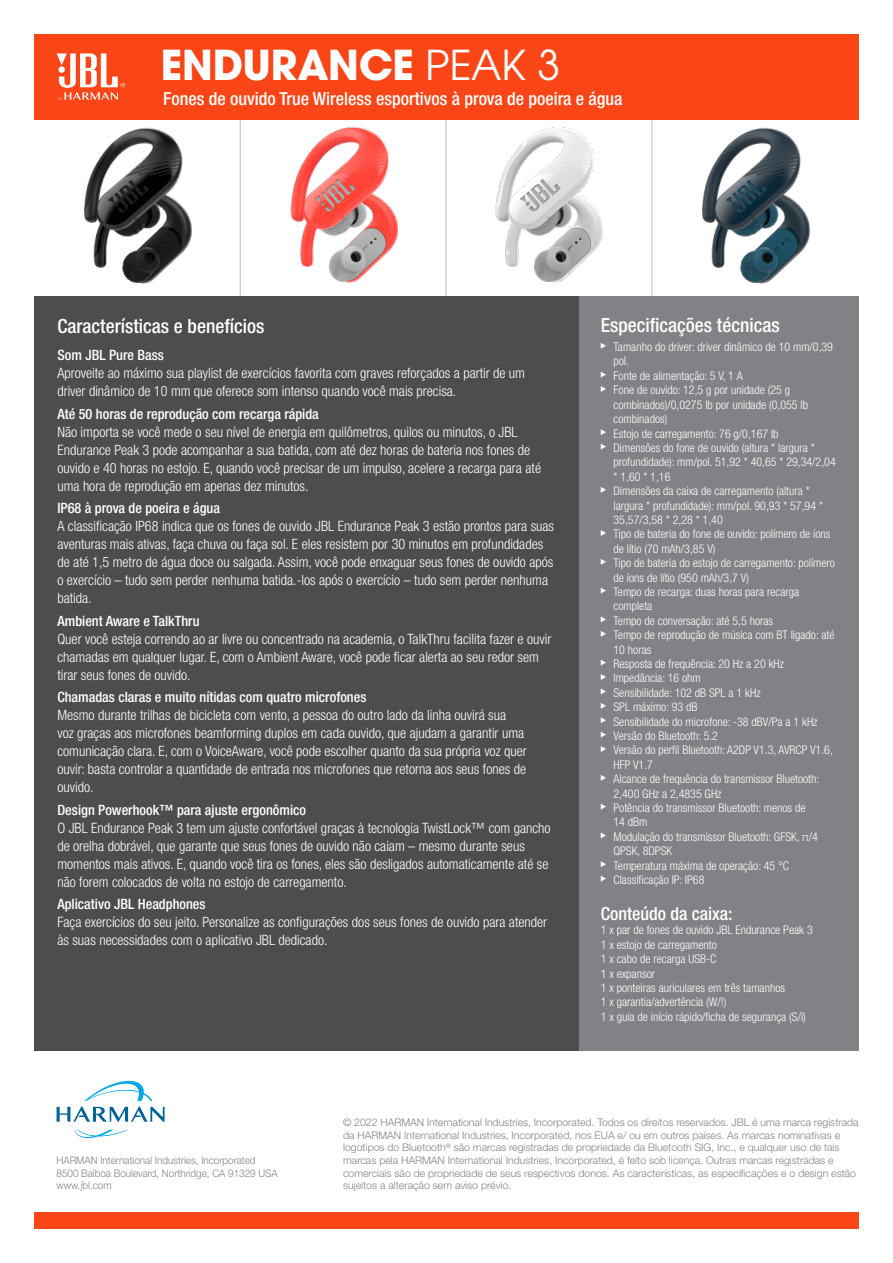
<style>
.page{position:relative;width:893px;height:1263px;background:#fff}
.page>*{position:absolute;margin:0;border:0;box-sizing:border-box;transform-origin:0 0}
.t1{font:700 45.45px "Avant Gard Goth EF";color:#fff}
.t2{font:500 condensed 19.5px "Helvetica Neue LT Pro";color:#fff}
.t3{font:500 condensed 18px "Helvetica Neue LT Pro";color:#fff}
.t4{font:300 condensed 14.25px/18px "Helvetica Neue LT Pro";color:#fff}
.t5{font:500 condensed 14.25px "Helvetica Neue LT Pro";color:#fff}
.t6{font:300 condensed 12px/14.4px "Helvetica Neue LT Pro";color:#fff}
.t7{font:300 10.5px/12.6px "Helvetica Neue LT Pro";color:#808285}
.t8{font:300 10.5px/12.6px "Helvetica Neue LT Pro";color:#808285;scale:.94 1}
.s1{font-weight:400}
</style>
<div class="page">
<div style="left:34px;top:34px;width:825px;height:85px;background:#fa4616"></div>
<div style="left:34px;top:1213px;width:825px;height:16px;background:#fa4616"></div>
<svg style="left:74px;top:1130px;width:54px;height:8px"></svg>
<svg style="left:57px;top:1080px;width:108px;height:42px"></svg>
<img style="left:34px;top:119px;width:825px;height:177px">
<div style="left:578px;top:296px;width:281px;height:754px;background:#808285"></div>
<svg style="left:601px;top:343px;width:5px;height:6px"></svg>
<svg style="left:601px;top:372px;width:5px;height:6px"></svg>
<svg style="left:601px;top:386px;width:5px;height:6px"></svg>
<svg style="left:601px;top:429px;width:5px;height:6px"></svg>
<svg style="left:601px;top:444px;width:5px;height:6px"></svg>
<svg style="left:601px;top:487px;width:5px;height:6px"></svg>
<svg style="left:601px;top:530px;width:5px;height:6px"></svg>
<svg style="left:601px;top:559px;width:5px;height:6px"></svg>
<svg style="left:601px;top:588px;width:5px;height:6px"></svg>
<svg style="left:601px;top:616px;width:5px;height:6px"></svg>
<svg style="left:601px;top:631px;width:5px;height:6px"></svg>
<svg style="left:601px;top:660px;width:5px;height:6px"></svg>
<svg style="left:601px;top:674px;width:5px;height:6px"></svg>
<svg style="left:601px;top:688px;width:5px;height:6px"></svg>
<svg style="left:601px;top:703px;width:5px;height:6px"></svg>
<svg style="left:601px;top:717px;width:5px;height:6px"></svg>
<svg style="left:601px;top:732px;width:5px;height:6px"></svg>
<svg style="left:601px;top:746px;width:5px;height:6px"></svg>
<svg style="left:601px;top:775px;width:5px;height:6px"></svg>
<svg style="left:601px;top:804px;width:5px;height:6px"></svg>
<svg style="left:601px;top:832px;width:5px;height:6px"></svg>
<svg style="left:601px;top:861px;width:5px;height:6px"></svg>
<svg style="left:601px;top:876px;width:5px;height:6px"></svg>
<div style="left:34px;top:296px;width:544px;height:754px;background:#4d4d4f"></div>
<svg style="left:57px;top:53px;width:68px;height:48px"></svg>
<h1 class="t1" style="left:161px;top:37px;width:401px">ENDURANCE <span class="s1">PEAK 3</span></h1>
<p class="t3" style="left:163px;top:88px;width:461px">Fones de ouvido True Wireless esportivos à prova de poeira e água</p>
<h2 class="t2" style="left:57px;top:315px;width:209px">Características e benefícios</h2>
<p class="t5" style="left:57px;top:347px;width:108px">Som JBL Pure Bass</p>
<p class="t4" style="left:57px;top:364px;width:469px">Aproveite ao máximo sua playlist de exercícios favorita com graves reforçados a partir de um driver dinâmico de 10 mm que oferece som intenso quando você mais precisa.</p>
<p class="t5" style="left:57px;top:405px;width:263px">Até 50 horas de reprodução com recarga rápida</p>
<p class="t4" style="left:57px;top:423px;width:485px">Não importa se você mede o seu nível de energia em quilômetros, quilos ou minutos, o JBL Endurance Peak 3 pode acompanhar a sua batida, com até dez horas de bateria nos fones de ouvido e 40 horas no estojo. E, quando você precisar de um impulso, acelere a recarga para até uma hora de reprodução em apenas dez minutos.</p>
<p class="t5" style="left:57px;top:500px;width:164px">IP68 à prova de poeira e água</p>
<p class="t4" style="left:57px;top:517px;width:498px">A classificação IP68 indica que os fones de ouvido JBL Endurance Peak 3 estão prontos para suas aventuras mais ativas, faça chuva ou faça sol. E eles resistem por 30 minutos em profundidades de até 1,5 metro de água doce ou salgada. Assim, você pode enxaguar seus fones de ouvido após o exercício – tudo sem perder nenhuma batida.-los após o exercício – tudo sem perder nenhuma batida.</p>
<p class="t5" style="left:57px;top:612px;width:144px">Ambient Aware e TalkThru</p>
<p class="t4" style="left:57px;top:630px;width:495px">Quer você esteja correndo ao ar livre ou concentrado na academia, o TalkThru facilita fazer e ouvir chamadas em qualquer lugar. E, com o Ambient Aware, você pode ficar alerta ao seu redor sem tirar seus fones de ouvido.</p>
<p class="t5" style="left:57px;top:689px;width:311px">Chamadas claras e muito nítidas com quatro microfones</p>
<p class="t4" style="left:57px;top:706px;width:471px">Mesmo durante trilhas de bicicleta com vento, a pessoa do outro lado da linha ouvirá sua<br>voz graças aos microfones beamforming duplos em cada ouvido, que ajudam a garantir uma comunicação clara. E, com o VoiceAware, você pode escolher quanto da sua própria voz quer ouvir: basta controlar a quantidade de entrada nos microfones que retorna aos seus fones de ouvido.</p>
<p class="t5" style="left:57px;top:801px;width:250px">Design Powerhook™ para ajuste ergonômico</p>
<p class="t4" style="left:57px;top:819px;width:495px">O JBL Endurance Peak 3 tem um ajuste confortável graças à tecnologia TwistLock™ com gancho de orelha dobrável, que garante que seus fones de ouvido não caiam – mesmo durante seus momentos mais ativos. E, quando você tira os fones, eles são desligados automaticamente até se não forem colocados de volta no estojo de carregamento.</p>
<p class="t5" style="left:57px;top:896px;width:150px">Aplicativo JBL Headphones</p>
<p class="t4" style="left:57px;top:913px;width:491px">Faça exercícios do seu jeito. Personalize as configurações dos seus fones de ouvido para atender às suas necessidades com o aplicativo JBL dedicado.</p>
<h2 class="t2" style="left:601px;top:314px;width:181px">Especificações técnicas</h2>
<p class="t6" style="left:613px;top:340px;width:224px">Tamanho do driver: driver dinâmico de 10 mm/0,39 pol.<br>Fonte de alimentação: 5 V, 1 A<br>Fone de ouvido: 12,5 g por unidade (25 g combinados)/0,0275 lb por unidade (0,055 lb combinados)<br>Estojo de carregamento: 76 g/0,167 lb<br>Dimensões do fone de ouvido (altura * largura * profundidade): mm/pol. 51,92 * 40,65 * 29,34/2,04 * 1,60 * 1,16<br>Dimensões da caixa de carregamento (altura * largura * profundidade): mm/pol. 90,93 * 57,94 *<br>35,57/3,58 * 2,28 * 1,40<br>Tipo de bateria do fone de ouvido: polímero de íons de lítio (70 mAh/3,85 V)<br>Tipo de bateria do estojo de carregamento: polímero de íons de lítio (950 mAh/3,7 V)<br>Tempo de recarga: duas horas para recarga completa<br>Tempo de conversação: até 5,5 horas<br>Tempo de reprodução de música com BT ligado: até<br>10 horas<br>Resposta de frequência: 20 Hz a 20 kHz<br>Impedância: 16 ohm<br>Sensibilidade: 102 dB SPL a 1 kHz<br>SPL máximo: 93 dB<br>Sensibilidade do microfone: -38 dBV/Pa a 1 kHz<br>Versão do Bluetooth: 5.2<br>Versão do perfil Bluetooth: A2DP V1.3, AVRCP V1.6,<br>HFP V1.7<br>Alcance de frequência do transmissor Bluetooth:<br>2,400 GHz a 2,4835 GHz<br>Potência do transmissor Bluetooth: menos de<br>14 dBm<br>Modulação do transmissor Bluetooth: GFSK, π/4<br>QPSK, 8DPSK<br>Temperatura máxima de operação: 45 °C<br>Classificação IP: IP68</p>
<p class="t3" style="left:601px;top:903px;width:133px">Conteúdo da caixa:</p>
<p class="t6" style="left:601px;top:923px;width:214px">1 x par de fones de ouvido JBL Endurance Peak 3<br>1 x estojo de carregamento<br>1 x cabo de recarga USB-C<br>1 x expansor<br>1 x ponteiras auriculares em três tamanhos<br>1 x garantia/advertência (W/!)<br>1 x guia de início rápido/ficha de segurança (S/i)</p>
<p class="t8" style="left:57px;top:1154px;width:237px">HARMAN International Industries, Incorporated<br>8500 Balboa Boulevard, Northridge, CA 91329 USA www.jbl.com</p>
<p class="t7" style="left:343px;top:1116px;width:517px">© 2022 HARMAN International Industries, Incorporated. Todos os direitos reservados. JBL é uma marca registrada da HARMAN International Industries, Incorporated, nos EUA e/ ou em outros países. As marcas nominativas e logotipos do Bluetooth<sup>®</sup> são marcas registradas de propriedade da Bluetooth SIG, Inc., e qualquer uso de tais marcas pela HARMAN International Industries, Incorporated, é feito sob licença. Outras marcas registradas e comerciais são de propriedade de seus respectivos donos. As características, as especificações e o design estão sujeitos a alteração sem aviso prévio.</p>
</div>
